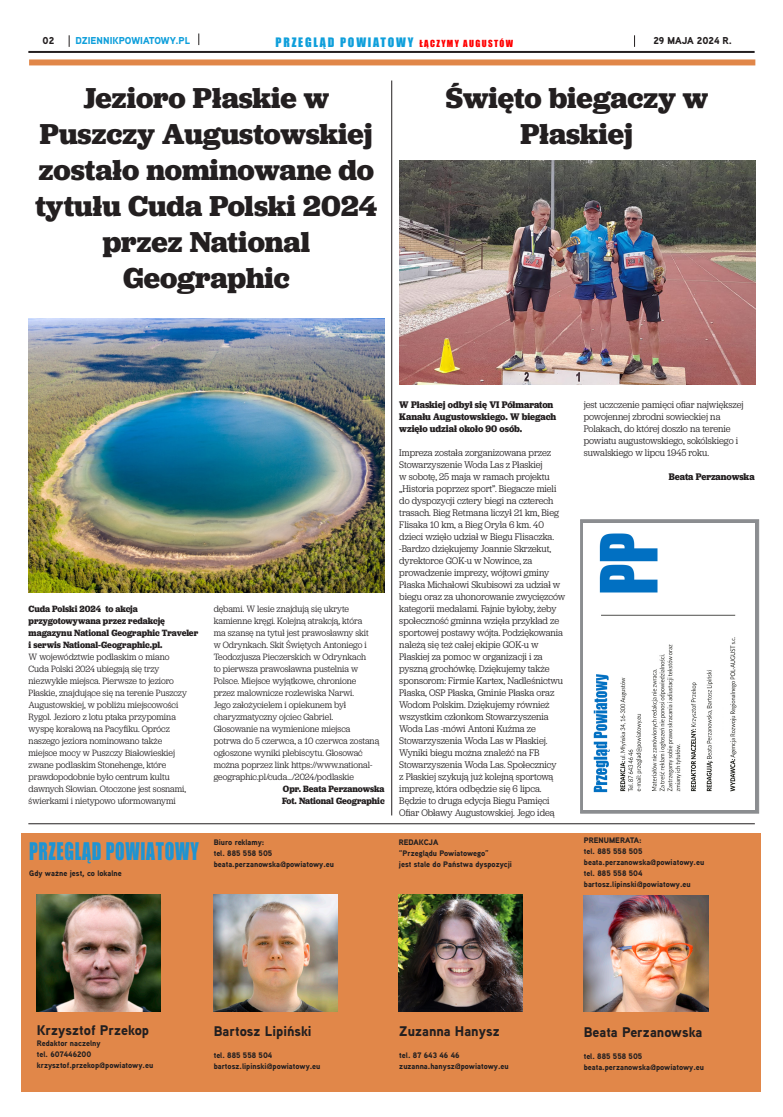
<style>
.page{position:relative;width:783px;height:1117px;background:#fff}
.page>*{position:absolute;margin:0;border:0;box-sizing:border-box;transform-origin:0 0}
.Body{font:700 30px/36px "Jubilat";color:#231f20;text-align:center}
.NEWSPAPER_NAME{font:22.3px "Impact";letter-spacing:.04em;color:#1f94d2;scale:.78 1}
.Photo_text_left{font:900 14px "Aaux Next";color:#231f20}
.t1{font:12px "Impact";letter-spacing:.15em;color:#0f9fdb}
.Body-2{font:10px/12px "Jubilat";color:#231f20;scale:.92 1}
.Body-3{font:700 10px/12px "Jubilat";color:#231f20;scale:.92 1}
.t2{font:900 10px "Aaux Next";color:#0f9fdb}
.t3{font:900 10px "Aaux Next";color:#231f20}
.Body-4{font:9.5px/12px "Jubilat";letter-spacing:-.005em;color:#231f20;scale:.92 1}
.Body-5{font:700 9.5px/12px "Jubilat";color:#231f20;scale:.92 1}
.Photo_text_left-2{font:900 8px "Aaux Next";color:#231f20}
.s1{font-size:9px;color:#f00}
</style>
<div class="page">
<hr style="left:28px;top:51px;width:726px;height:2px;background:#231f20">
<svg style="left:69px;top:35px;width:1px;height:12px"></svg>
<svg style="left:198px;top:33px;width:1px;height:12px"></svg>
<svg style="left:634px;top:35px;width:1px;height:12px"></svg>
<div style="left:21px;top:833px;width:740px;height:258px;background:#e18749"></div>
<svg style="left:580px;top:519px;width:179px;height:295px;background:#9c9da0"></svg>
<img style="left:29px;top:318px;width:355px;height:274px">
<div style="left:29px;top:59px;width:726px;height:6px;background:#e18749"></div>
<img style="left:583px;top:523px;width:171px;height:286px">
<hr style="left:28px;top:823px;width:726px;height:1px;background:#231f20">
<img style="left:214px;top:894px;width:124px;height:117px">
<img style="left:583px;top:895px;width:124px;height:116px">
<img style="left:37px;top:894px;width:124px;height:117px">
<img style="left:399px;top:894px;width:124px;height:117px">
<hr style="left:391px;top:81px;width:1px;height:734px;background:#231f20">
<img style="left:399px;top:161px;width:356px;height:224px">
<p class="t3" style="left:43px;top:34px;width:13px">02</p>
<p class="t2" style="left:75px;top:34px;width:116px">DZIENNIKPOWIATOWY.PL</p>
<p class="t1" style="left:275px;top:33px;width:239px">PRZEGLĄD POWIATOWY <span class="s1">ŁĄCZYMY AUGUSTÓW</span></p>
<p class="t3" style="left:653px;top:34px;width:80px">29 MAJA 2024 R.</p>
<p class="Body" style="left:35px;top:80px;width:343px">Jezioro Płaskie w<br>Puszczy Augustowskiej zostało nominowane do tytułu Cuda Polski 2024</p>
<p class="Body" style="left:103px;top:224px;width:209px">przez National<br>Geographic</p>
<p class="Body" style="left:445px;top:80px;width:264px">Święto biegaczy w<br>Płaskiej</p>
<p class="Body-5" style="left:29px;top:603px;width:186px">Cuda Polski 2024 to akcja przygotowywana przez redakcję magazynu National Geographic Traveler i serwis National-Geographic.pl.</p>
<p class="Body-4" style="left:29px;top:651px;width:173px">W województwie podlaskim o miano Cuda Polski 2024 ubiegają się trzy niezwykłe miejsca. Pierwsze to jezioro Płaskie, znajdujące się na terenie Puszczy Augustowskiej, w pobliżu miejscowości Rygol. Jezioro z lotu ptaka przypomina wyspę koralową na Pacyfiku. Oprócz naszego jeziora nominowano także miejsce mocy w Puszczy Białowieskiej zwane podlaskim Stonehenge, które prawdopodobnie było centrum kultu dawnych Słowian. Otoczone jest sosnami, świerkami i nietypowo uformowanymi</p>
<p class="NEWSPAPER_NAME" style="left:29px;top:834px;width:219px">PRZEGLĄD POWIATOWY</p>
<p class="Photo_text_left-2" style="left:29px;top:868px;width:94px">Gdy ważne jest, co lokalne</p>
<p class="Body-4" style="left:214px;top:603px;width:170px">dębami. W lesie znajdują się ukryte kamienne kręgi. Kolejną atrakcją, która ma szansę na tytuł jest prawosławny skit w Odrynkach. Skit Świętych Antoniego i Teodozjusza Pieczerskich w Odrynkach to pierwsza prawosławna pustelnia w Polsce. Miejsce wyjątkowe, chronione przez malownicze rozlewiska Narwi.<br>Jego założycielem i opiekunem był charyzmatyczny ojciec Gabriel.</p>
<p class="Body-4" style="left:214px;top:723px;width:181px">Głosowanie na wymienione miejsca potrwa do 5 czerwca, a 10 czerwca zostaną ogłoszone wyniki plebiscytu. Głosować można poprzez link https://www.national&shy;geographic.pl/cuda.../2024/podlaskie</p>
<p class="Body-5" style="left:283px;top:783px;width:112px">Opr. Beata Perzanowska</p>
<p class="Body-5" style="left:282px;top:795px;width:113px">Fot. National Geographic</p>
<p class="Photo_text_left-2" style="left:214px;top:837px;width:52px">Biuro reklamy:</p>
<p class="Photo_text_left-2" style="left:214px;top:848px;width:60px">tel. 885 558 505</p>
<p class="Photo_text_left-2" style="left:214px;top:859px;width:122px">beata.perzanowska@powiatowy.eu</p>
<p class="Body-3" style="left:399px;top:399px;width:172px">W Płaskiej odbył się VI Półmaraton<br>Kanału Augustowskiego. W biegach wzięło udział około 90 osób.</p>
<p class="Body-2" style="left:399px;top:446px;width:175px">Impreza została zorganizowana przez Stowarzyszenie Woda Las z Płaskiej<br>w sobotę, 25 maja w ramach projektu „Historia poprzez sport”. Biegacze mieli do dyspozycji cztery biegi na czterech trasach. Bieg Retmana liczył 21 km, Bieg Flisaka 10 km, a Bieg Oryla 6 km. 40 dzieci wzięło udział w Biegu Flisaczka.</p>
<p class="Body-2" style="left:399px;top:542px;width:182px">-Bardzo dziękujemy Joannie Skrzekut, dyrektorce GOK-u w Nowince, za prowadzenie imprezy, wójtowi gminy Płaska Michałowi Skubisowi za udział w biegu oraz za uhonorowanie zwycięzców kategorii medalami. Fajnie byłoby, żeby społeczność gminna wzięła przykład ze sportowej postawy wójta. Podziękowania należą się też całej ekipie GOK-u w Płaskiej za pomoc w organizacji i za pyszną grochówkę. Dziękujemy także sponsorom: Firmie Kartex, Nadleśnictwu Płaska, OSP Płaska, Gminie Płaska oraz Wodom Polskim. Dziękujemy również wszystkim członkom Stowarzyszenia Woda Las -mówi Antoni Kuźma ze Stowarzyszenia Woda Las w Płaskiej.</p>
<p class="Body-2" style="left:399px;top:746px;width:172px">Wyniki biegu można znaleźć na FB Stowarzyszenia Woda Las. Społecznicy z Płaskiej szykują już kolejną sportową imprezę, która odbędzie się 6 lipca.<br>Będzie to druga edycja Biegu Pamięci Ofiar Obławy Augustowskiej. Jego ideą</p>
<p class="Photo_text_left-2" style="left:399px;top:837px;width:41px">REDAKCJA</p>
<p class="Photo_text_left-2" style="left:399px;top:848px;width:92px">“Przeglądu Powiatowego”</p>
<p class="Photo_text_left-2" style="left:399px;top:859px;width:115px">jest stale do Państwa dyspozycji</p>
<p class="Body-2" style="left:583px;top:398px;width:175px">jest uczczenie pamięci ofiar największej powojennej zbrodni sowieckiej na Polakach, do której doszło na terenie powiatu augustowskiego, sokólskiego i suwalskiego w lipcu 1945 roku.</p>
<p class="Body-3" style="left:668px;top:471px;width:95px">Beata Perzanowska</p>
<p class="Photo_text_left-2" style="left:583px;top:834px;width:59px">PRENUMERATA:</p>
<p class="Photo_text_left-2" style="left:583px;top:845px;width:60px">tel. 885 558 505</p>
<p class="Photo_text_left-2" style="left:583px;top:856px;width:122px">beata.perzanowska@powiatowy.eu</p>
<p class="Photo_text_left-2" style="left:583px;top:867px;width:60px">tel. 885 558 504</p>
<p class="Photo_text_left-2" style="left:583px;top:878px;width:108px">bartosz.lipinski@powiatowy.eu</p>
<p class="Photo_text_left" style="left:37px;top:1020px;width:114px">Krzysztof Przekop</p>
<p class="Photo_text_left-2" style="left:37px;top:1037px;width:65px">Redaktor naczelny</p>
<p class="Photo_text_left-2" style="left:37px;top:1048px;width:56px">tel. 607446200</p>
<p class="Photo_text_left-2" style="left:37px;top:1059px;width:118px">krzysztof.przekop@powiatowy.eu</p>
<p class="Photo_text_left" style="left:214px;top:1021px;width:99px">Bartosz Lipiński</p>
<p class="Photo_text_left-2" style="left:214px;top:1049px;width:60px">tel. 885 558 504</p>
<p class="Photo_text_left-2" style="left:214px;top:1060px;width:108px">bartosz.lipinski@powiatowy.eu</p>
<p class="Photo_text_left" style="left:399px;top:1021px;width:102px">Zuzanna Hanysz</p>
<p class="Photo_text_left-2" style="left:399px;top:1049px;width:62px">tel. 87 643 46 46</p>
<p class="Photo_text_left-2" style="left:399px;top:1060px;width:111px">zuzanna.hanysz@powiatowy.eu</p>
<p class="Photo_text_left" style="left:583px;top:1022px;width:120px">Beata Perzanowska</p>
<p class="Photo_text_left-2" style="left:583px;top:1050px;width:60px">tel. 885 558 505</p>
<p class="Photo_text_left-2" style="left:583px;top:1061px;width:122px">beata.perzanowska@powiatowy.eu</p>
</div>
